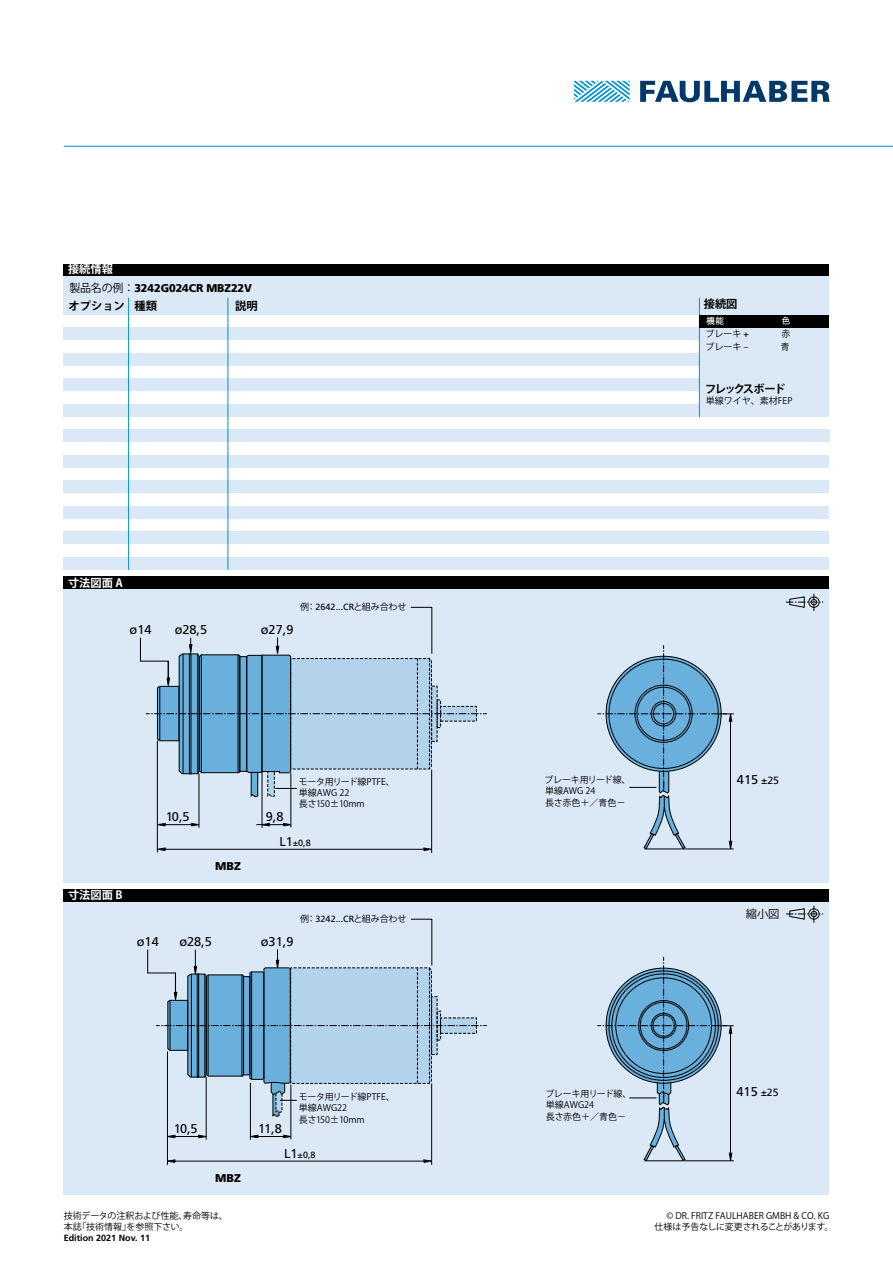
<style>
.page{position:relative;width:893px;height:1263px;background:#fff}
.page>*{position:absolute;margin:0;border:0;box-sizing:border-box;transform-origin:0 0}
.t1{font:12.75px "Frutiger LT";color:#000}
.t2{font:900 11.25px "Frutiger LT";letter-spacing:-.01em;color:#000}
.t3{font:700 11.25px "Koz Go Pro";color:#fff}
.t4{font:700 11.25px "Koz Go Pro";color:#000}
.t5{font:700 11.25px "Koz Go Pro";letter-spacing:-.15em;color:#000}
.t6{font:11.25px "Koz Go Pro";color:#000}
.t7{font:9px/11.2px "Koz Go Pro";color:#000}
.t8{font:9px "Frutiger LT";color:#000}
.t9{font:700 9px "Frutiger LT";color:#000}
.t10{font:9px "Koz Go Pro";letter-spacing:-.045em;color:#000}
.t11{font:9px "Arial Unicode MS";color:#fff}
.s1{font-family:"Koz Go Pro";font-weight:400}
.s2{font-family:"Koz Go Pro"}
.s3{font-size:12.75px}
.s4{font-family:"Frutiger LT"}
.s5{font-size:10.5px}
</style>
<div class="page">
<hr style="left:64px;top:146px;width:829px;height:1px;background:#0092d0">
<svg style="left:574px;top:81px;width:56px;height:21px"></svg>
<svg style="left:640px;top:81px;width:190px;height:21px"></svg>
<div style="left:64px;top:901px;width:765px;height:294px;background:#dbe8f5"></div>
<div style="left:64px;top:264px;width:765px;height:12px;background:#000"></div>
<div style="left:64px;top:889px;width:765px;height:12px;background:#000"></div>
<div style="left:64px;top:589px;width:765px;height:293px;background:#dbe8f5"></div>
<div style="left:64px;top:576px;width:765px;height:13px;background:#000"></div>
<div style="left:64px;top:404px;width:765px;height:13px;background:#dbe8f5"></div>
<div style="left:64px;top:276px;width:765px;height:39px;background:#dbe8f5"></div>
<div style="left:64px;top:327px;width:765px;height:13px;background:#dbe8f5"></div>
<div style="left:64px;top:455px;width:765px;height:13px;background:#dbe8f5"></div>
<div style="left:64px;top:480px;width:765px;height:13px;background:#dbe8f5"></div>
<div style="left:64px;top:353px;width:765px;height:13px;background:#dbe8f5"></div>
<div style="left:64px;top:506px;width:765px;height:13px;background:#dbe8f5"></div>
<div style="left:64px;top:378px;width:765px;height:13px;background:#dbe8f5"></div>
<div style="left:64px;top:531px;width:765px;height:13px;background:#dbe8f5"></div>
<div style="left:64px;top:557px;width:765px;height:13px;background:#dbe8f5"></div>
<div style="left:64px;top:429px;width:765px;height:13px;background:#dbe8f5"></div>
<hr style="left:228px;top:298px;width:1px;height:272px;background:#0091cf">
<hr style="left:128px;top:298px;width:1px;height:272px;background:#0091cf">
<div style="left:699px;top:309px;width:130px;height:105px;background:#dbe8f5"></div>
<hr style="left:699px;top:298px;width:1px;height:119px;background:#0091cf">
<div style="left:699px;top:315px;width:130px;height:12px;background:#000"></div>
<svg style="left:786px;top:594px;width:37px;height:17px"></svg>
<hr style="left:262px;top:771px;width:1px;height:57px;background:#000">
<hr style="left:199px;top:774px;width:1px;height:54px;background:#000">
<hr style="left:157px;top:741px;width:1px;height:111px;background:#000">
<hr style="left:291px;top:773px;width:1px;height:54px;background:#000">
<svg style="left:256px;top:823px;width:36px;height:3px"></svg>
<svg style="left:156px;top:823px;width:44px;height:3px"></svg>
<hr style="left:164px;top:849px;width:263px;height:1px;background:#000">
<svg style="left:156px;top:847px;width:10px;height:4px"></svg>
<svg style="left:423px;top:847px;width:10px;height:4px"></svg>
<hr style="left:431px;top:769px;width:1px;height:84px;background:#000">
<svg style="left:597px;top:645px;width:137px;height:205px"></svg>
<svg style="left:140px;top:607px;width:347px;height:190px"></svg>
<div style="left:635px;top:685px;width:57px;height:58px;border:1px solid #000204;border-radius:50%"></div>
<div style="left:637px;top:687px;width:53px;height:53px;border:1px solid #000204;border-radius:50%"></div>
<div style="left:651px;top:701px;width:25px;height:25px;border:1px solid #000204;border-radius:50%"></div>
<div style="left:653px;top:703px;width:21px;height:21px;border:1px solid #000204;border-radius:50%"></div>
<svg style="left:786px;top:906px;width:37px;height:17px"></svg>
<hr style="left:250px;top:1083px;width:1px;height:57px;background:#000">
<hr style="left:206px;top:1077px;width:1px;height:62px;background:#000">
<hr style="left:167px;top:1051px;width:1px;height:114px;background:#000">
<hr style="left:291px;top:1085px;width:1px;height:54px;background:#000">
<svg style="left:249px;top:1135px;width:43px;height:3px"></svg>
<svg style="left:168px;top:1135px;width:39px;height:3px"></svg>
<hr style="left:173px;top:1161px;width:254px;height:1px;background:#000">
<svg style="left:168px;top:1159px;width:7px;height:4px"></svg>
<svg style="left:423px;top:1159px;width:10px;height:4px"></svg>
<hr style="left:431px;top:1083px;width:1px;height:82px;background:#000">
<svg style="left:597px;top:957px;width:137px;height:205px"></svg>
<svg style="left:147px;top:919px;width:340px;height:198px"></svg>
<p class="t3" style="left:68px;top:262px;width:46px">接続情報</p>
<p class="t2" style="left:69px;top:281px;width:184px"><span class="s1">製品名の例：</span>3242G024CR MBZ22V</p>
<p class="t4" style="left:69px;top:299px;width:58px">オプション</p>
<p class="t4" style="left:135px;top:299px;width:24px">種類</p>
<p class="t4" style="left:235px;top:299px;width:24px">説明</p>
<p class="t3" style="left:68px;top:575px;width:56px">寸法図面 A</p>
<p class="t8" style="left:300px;top:602px;width:108px"><span class="s2">例：</span>2642...CR<span class="s2">と組み合わせ</span></p>
<h1 class="t1" style="left:130px;top:622px;width:23px">ø14</h1>
<h1 class="t1" style="left:175px;top:622px;width:34px">ø28,5</h1>
<h1 class="t1" style="left:261px;top:622px;width:34px">ø27,9</h1>
<p class="t7" style="left:299px;top:776px;width:97px">モータ用リード線PTFE、単線AWG 22<br>長さ150±10mm</p>
<p class="t3" style="left:68px;top:888px;width:56px">寸法図面 B</p>
<h1 class="t1" style="left:166px;top:809px;width:25px">10,5</h1>
<h1 class="t1" style="left:266px;top:809px;width:19px">9,8</h1>
<p class="t8" style="left:279px;top:837px;width:33px"><span class="s3">L1</span>±0,8</p>
<p class="t2" style="left:215px;top:860px;width:27px">MBZ</p>
<p class="t8" style="left:300px;top:914px;width:108px"><span class="s2">例：</span>3242...CR<span class="s2">と組み合わせ</span></p>
<h1 class="t1" style="left:137px;top:934px;width:23px">ø14</h1>
<h1 class="t1" style="left:179px;top:934px;width:34px">ø28,5</h1>
<h1 class="t1" style="left:261px;top:934px;width:34px">ø31,9</h1>
<h1 class="t1" style="left:174px;top:1121px;width:25px">10,5</h1>
<h1 class="t1" style="left:258px;top:1121px;width:25px">11,8</h1>
<p class="t7" style="left:299px;top:1091px;width:97px">モータ用リード線PTFE、単線AWG22<br>長さ150±10mm</p>
<p class="t2" style="left:215px;top:1171px;width:27px">MBZ</p>
<p class="t8" style="left:284px;top:1149px;width:33px"><span class="s3">L1</span>±0,8</p>
<p class="t4" style="left:704px;top:297px;width:35px">接続図</p>
<p class="t11" style="left:706px;top:314px;width:19px">機能</p>
<p class="t11" style="left:781px;top:314px;width:10px">色</p>
<p class="t7" style="left:705px;top:328px;width:45px;line-height:12.8px">ブレーキ <span class="s4">+</span>ブレーキ ‒</p>
<p class="t7" style="left:781px;top:328px;width:11px;line-height:12.8px">赤青</p>
<p class="t5" style="left:705px;top:381px;width:82px">フレックスボード</p>
<p class="t7" style="left:706px;top:395px;width:88px">単線ワイヤ、素材FEP</p>
<p class="t10" style="left:545px;top:774px;width:87px">ブレーキ用リード線、</p>
<h1 class="t1" style="left:737px;top:772px;width:44px">415 <span class="s5">±25</span></h1>
<p class="t7" style="left:545px;top:786px;width:82px">単線AWG 24<br>長さ赤色＋／青色－</p>
<p class="t7" style="left:545px;top:1088px;width:87px">ブレーキ用リード線、単線AWG24<br>長さ赤色＋／青色－</p>
<p class="t6" style="left:746px;top:906px;width:35px">縮小図</p>
<h1 class="t1" style="left:736px;top:1084px;width:44px">415 <span class="s5">±25</span></h1>
<p class="t7" style="left:64px;top:1211px;width:166px;line-height:10.8px">技術データの注釈および性能、寿命等は、本誌「技術情報」を参照下さい。</p>
<p class="t7" style="left:654px;top:1211px;width:181px;line-height:10.8px;text-indent:12px">© DR. FRITZ FAULHABER GMBH &amp; CO. KG仕様は予告なしに変更されることがあります。</p>
<p class="t9" style="left:64px;top:1233px;width:88px">Edition 2021 Nov. 11</p>
</div>
